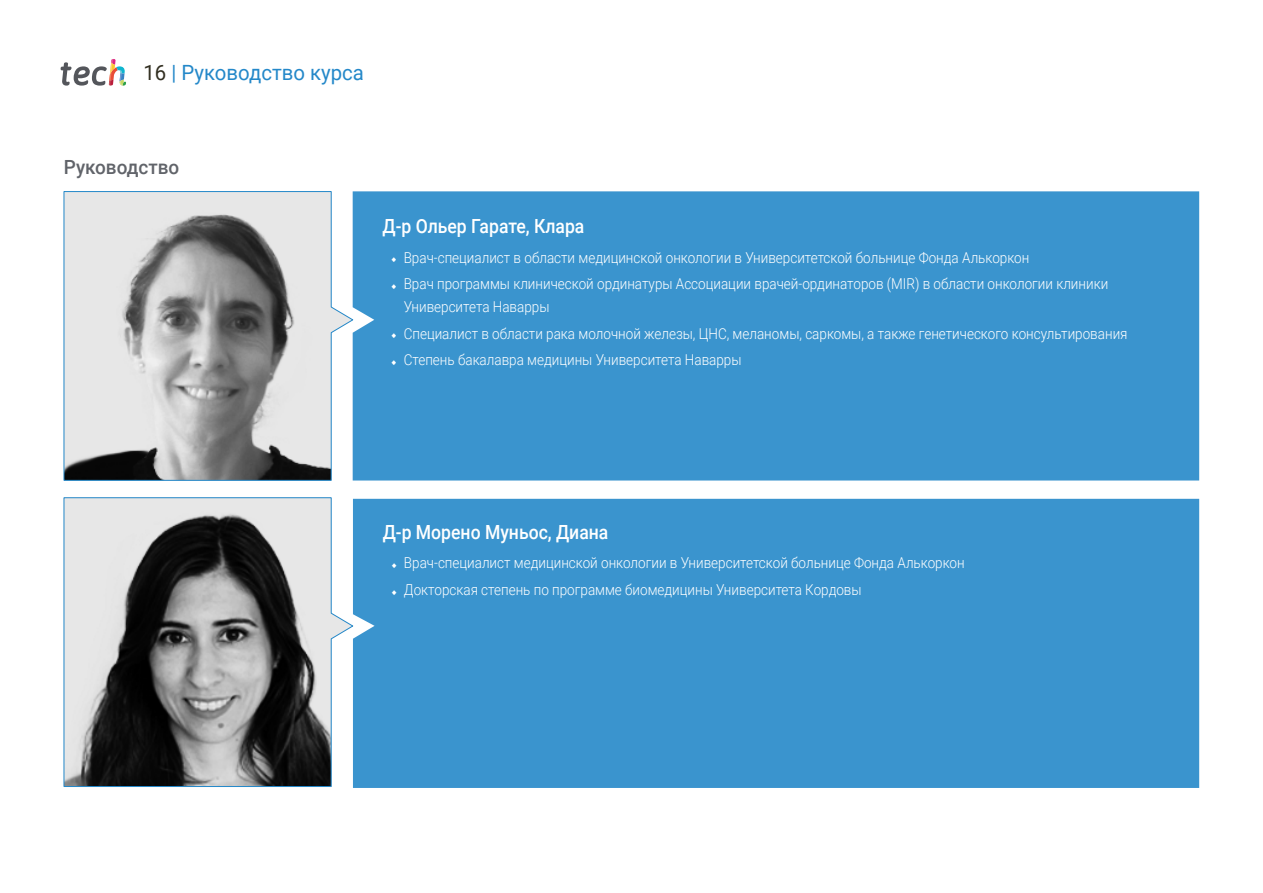
<style>
.page{position:relative;width:1263px;height:893px;background:#fff}
.page>*{position:absolute;margin:0;border:0;box-sizing:border-box;transform-origin:0 0}
.t1{font:21px "Roboto";color:#2488c9}
.t2{font:500 19.5px "Roboto";color:#fff;scale:.9 1}
.t3{font:500 19.5px "Roboto";color:#61646a}
.t4{font:300 15px/26.7px "Roboto";color:#fff;scale:.9 1}
.s1{color:#312e20}
</style>
<div class="page">
<svg style="left:61px;top:59px;width:65px;height:27px"></svg>
<div style="left:353px;top:191px;width:846px;height:289px;background:#3a94ce"></div>
<div style="left:353px;top:499px;width:846px;height:289px;background:#3a94ce"></div>
<svg style="left:64px;top:191px;width:289px;height:290px;background:#b7b9b9"></svg>
<svg style="left:64px;top:497px;width:289px;height:290px;background:#88898a"></svg>
<svg style="left:392px;top:257px;width:4px;height:5px"></svg>
<svg style="left:392px;top:284px;width:4px;height:5px"></svg>
<svg style="left:392px;top:333px;width:4px;height:5px"></svg>
<svg style="left:392px;top:360px;width:4px;height:5px"></svg>
<svg style="left:392px;top:563px;width:5px;height:5px"></svg>
<svg style="left:392px;top:590px;width:5px;height:5px"></svg>
<h1 class="t1" style="left:144px;top:57px;width:222px"><span class="s1">16</span> | Руководство курса</h1>
<h2 class="t3" style="left:64px;top:154px;width:117px">Руководство</h2>
<h2 class="t2" style="left:382px;top:213px;width:226px">Д-р Ольер Гарате, Клара</h2>
<p class="t4" style="left:404px;top:243px;width:784px">Врач-специалист в области медицинской онкологии в Университетской больнице Фонда Алькоркон<br>Врач программы клинической ординатуры Ассоциации врачей-ординаторов (MIR) в области онкологии клиники</p>
<p class="t4" style="left:404px;top:293px;width:806px">Университета Наварры<br>Специалист в области рака молочной железы, ЦНС, меланомы, саркомы, а также генетического консультирования<br>Степень бакалавра медицины Университета Наварры</p>
<h2 class="t2" style="left:383px;top:518px;width:252px">Д-р Морено Муньос, Диана</h2>
<p class="t4" style="left:404px;top:549px;width:625px">Врач-специалист медицинской онкологии в Университетской больнице Фонда Алькоркон<br>Докторская степень по программе биомедицины Университета Кордовы</p>
</div>
